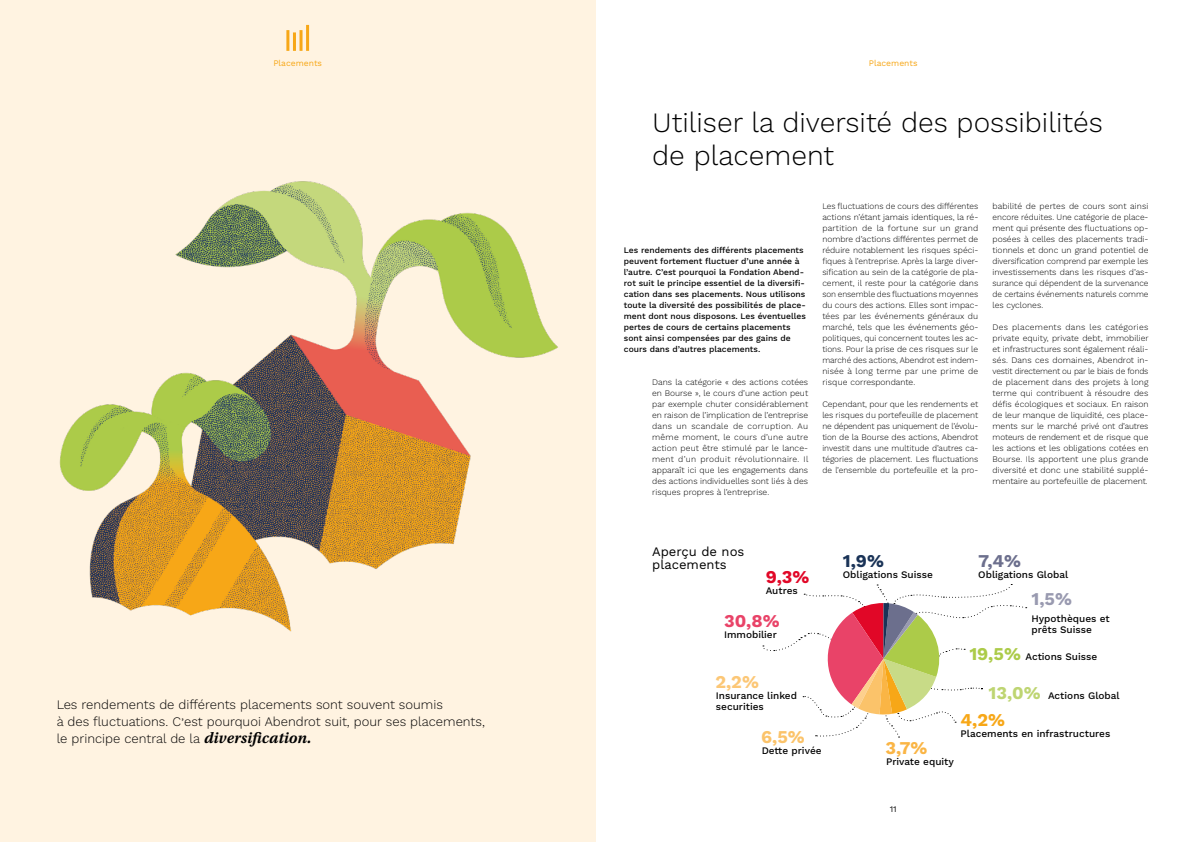
<style>
.page{position:relative;width:1191px;height:842px;background:#fff}
.page>*{position:absolute;margin:0;border:0;box-sizing:border-box;transform-origin:0 0}
.t1{font:300 28px/33px "Work Sans";color:#000}
.t2{font:700 18px "Work Sans";color:#accb49}
.t3{font:700 18px "Work Sans";color:#e94368}
.t4{font:700 18px "Work Sans";color:#bed572}
.t5{font:700 18px "Work Sans";color:#1a3357}
.t6{font:700 18px "Work Sans";color:#6c6f8d}
.t7{font:700 18px "Work Sans";color:#999ab0}
.t8{font:700 18px "Work Sans";color:#f7a717}
.t9{font:700 18px "Work Sans";color:#fab545}
.t10{font:700 18px "Work Sans";color:#fbc36a}
.t11{font:700 18px "Work Sans";color:#fcc776}
.t12{font:700 18px "Work Sans";color:#e10727}
.t13{font:300 13px/17px "Work Sans";color:#000}
.t14{font:13px/13px "Work Sans";color:#000}
.t15{font:500 10px/11px "Work Sans";color:#000}
.t16{font:300 8.5px/11px "Work Sans";color:#000;text-align:justify}
.t17{font:500 8.5px/11px "Work Sans";color:#000}
.t18{font:8.5px "Work Sans";color:#f7a717}
.t19{font:8.5px "Work Sans";color:#000}
.s1{font-family:"Utopia Std Semibold Capt It";font-weight:400;font-size:16px}
</style>
<div class="page">
<div style="left:0;top:0;width:595px;height:842px;background:#fff3e1"></div>
<img style="left:59px;top:181px;width:499px;height:451px">
<hr style="left:306px;top:25px;width:3px;height:26px;background:#f7a717">
<hr style="left:299px;top:30px;width:3px;height:21px;background:#f7a717">
<hr style="left:293px;top:32px;width:3px;height:19px;background:#f7a717">
<hr style="left:286px;top:30px;width:3px;height:21px;background:#f7a717">
<svg style="left:762px;top:584px;width:264px;height:153px"></svg>
<p class="t18" style="left:273px;top:58px;width:50px">Placements</p>
<p class="t18" style="left:869px;top:58px;width:50px">Placements</p>
<h1 class="t1" style="left:652px;top:107px;width:452px">Utiliser la diversité des possibilités de placement</h1>
<h3 class="t13" style="left:57px;top:697px;width:430px">Les rendements de différents placements sont souvent soumis<br>à des fluctuations. C’est pourquoi Abendrot suit, pour ses placements, le principe central de la <span class="s1">diversification.</span></h3>
<p class="t17" style="left:624px;top:245px;width:183px">Les rendements des différents placements peuvent fortement fluctuer d’une année à l’autre. C’est pourquoi la Fondation Abend&shy;rot suit le principe essentiel de la diversifi&shy;cation dans ses placements. Nous utilisons toute la diversité des possibilités de place&shy;ment dont nous disposons. Les éventuelles pertes de cours de certains placements sont ainsi compensées par des gains de cours dans d’autres placements.</p>
<p class="t16" style="left:652px;top:377px;width:158px">Dans la catégorie « des actions cotées en Bourse », le cours d’une action peut par exemple chuter considérablement en raison de l’implication de l’entreprise dans un scandale de corruption. Au même moment, le cours d’une autre action peut être stimulé par le lance&shy;ment d’un produit révolutionnaire. Il apparaît ici que les engagements dans des actions individuelles sont liés à des risques propres à l’entreprise.</p>
<p class="t16" style="left:822px;top:201px;width:157px">Les fluctuations de cours des différentes actions n’étant jamais identiques, la ré&shy;partition de la fortune sur un grand nombre d’actions différentes permet de réduire notablement les risques spéci&shy;fiques à l’entreprise. Après la large diver&shy;sification au sein de la catégorie de pla&shy;cement, il reste pour la catégorie dans son ensemble des fluctuations moyennes du cours des actions. Elles sont impac&shy;tées par les événements généraux du marché, tels que les événements géo&shy;politiques, qui concernent toutes les ac&shy;tions. Pour la prise de ces risques sur le marché des actions, Abendrot est indem&shy;nisée à long terme par une prime de risque correspondante.</p>
<p class="t16" style="left:822px;top:399px;width:157px">Cependant, pour que les rendements et les risques du portefeuille de placement ne dépendent pas uniquement de l’évolu&shy;tion de la Bourse des actions, Abendrot investit dans une multitude d’autres ca&shy;tégories de placement. Les fluctuations de l’ensemble du portefeuille et la pro-</p>
<p class="t16" style="left:992px;top:201px;width:157px">babilité de pertes de cours sont ainsi encore réduites. Une catégorie de place&shy;ment qui présente des fluctuations op&shy;posées à celles des placements tradi&shy;tionnels et donc un grand potentiel de diversification comprend par exemple les investissements dans les risques d’as&shy;surance qui dépendent de la survenance de certains événements naturels comme les cyclones.</p>
<p class="t16" style="left:992px;top:322px;width:158px">Des placements dans les catégories private equity, private debt, immobilier et infrastructures sont également réali&shy;sés. Dans ces domaines, Abendrot in&shy;vestit directement ou par le biais de fonds de placement dans des projets à long terme qui contribuent à résoudre des défis écologiques et sociaux. En raison de leur manque de liquidité, ces place&shy;ments sur le marché privé ont d’autres moteurs de rendement et de risque que les actions et les obligations cotées en Bourse. Ils apportent une plus grande diversité et donc une stabilité supplé&shy;mentaire au portefeuille de placement.</p>
<h3 class="t14" style="left:652px;top:545px;width:94px">Aperçu de nos placements</h3>
<h2 class="t12" style="left:765px;top:566px;width:45px">9,3%</h2>
<p class="t15" style="left:765px;top:586px;width:34px">Autres</p>
<h2 class="t3" style="left:724px;top:610px;width:57px">30,8%</h2>
<p class="t15" style="left:724px;top:630px;width:54px">Immobilier</p>
<h2 class="t11" style="left:715px;top:671px;width:45px">2,2%</h2>
<p class="t15" style="left:716px;top:690px;width:83px">Insurance linked securities</p>
<h2 class="t10" style="left:761px;top:726px;width:45px">6,5%</h2>
<p class="t15" style="left:761px;top:745px;width:61px">Dette privée</p>
<h2 class="t5" style="left:843px;top:550px;width:43px">1,9%</h2>
<h2 class="t6" style="left:978px;top:550px;width:44px">7,4%</h2>
<p class="t15" style="left:843px;top:569px;width:92px">Obligations Suisse</p>
<p class="t15" style="left:978px;top:569px;width:91px">Obligations Global</p>
<p class="t15" style="left:1031px;top:613px;width:80px">Hypothèques et prêts Suisse</p>
<p class="t15" style="left:1025px;top:652px;width:73px">Actions Suisse</p>
<p class="t15" style="left:1048px;top:690px;width:73px">Actions Global</p>
<p class="t15" style="left:960px;top:729px;width:151px">Placements en infrastructures</p>
<p class="t15" style="left:886px;top:756px;width:69px">Private equity</p>
<h2 class="t7" style="left:1031px;top:588px;width:42px">1,5%</h2>
<h2 class="t2" style="left:969px;top:643px;width:53px">19,5%</h2>
<h2 class="t4" style="left:988px;top:682px;width:54px">13,0%</h2>
<h2 class="t8" style="left:960px;top:709px;width:46px">4,2%</h2>
<h2 class="t9" style="left:885px;top:737px;width:44px">3,7%</h2>
<p class="t19" style="left:889px;top:804px;width:8px">11</p>
</div>
